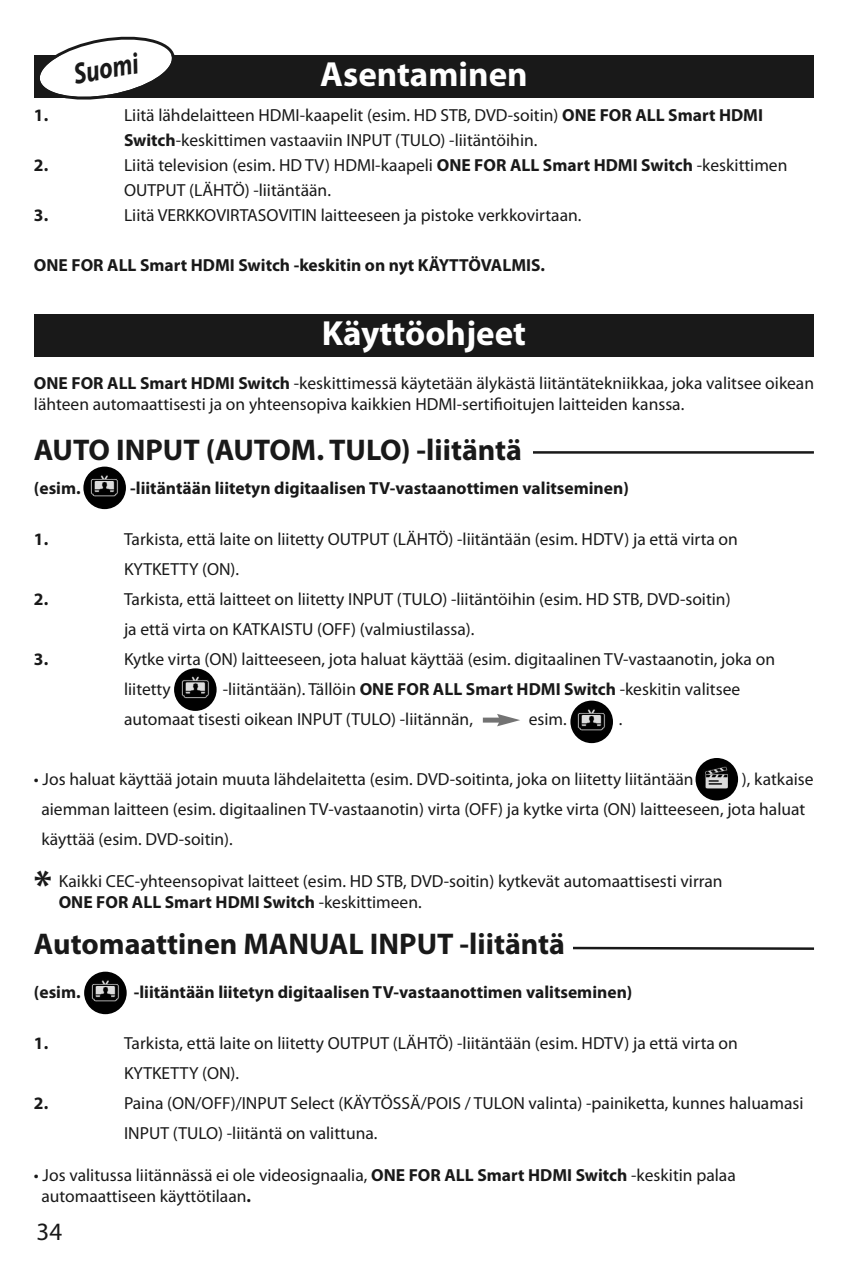
<style>
.page{position:relative;width:849px;height:1274px;background:#fff}
.page>*{position:absolute;margin:0;border:0;box-sizing:border-box;transform-origin:0 0}
.t1{font:700 40px "Myriad Pro";color:#191919}
.t2{font:700 35px "Myriad Pro";color:#fff}
.t3{font:700 30px "Myriad Pro";color:#191919}
.t4{font:italic 700 30px "Myriad Pro";color:#191919;scale:.8 1}
.t5{font:25px "Myriad Pro";color:#191919}
.t6{font:17.5px/30px "Myriad Pro";color:#191919}
.t7{font:700 17.5px "Myriad Pro";color:#191919}
.s1{font-weight:700}
</style>
<div class="page">
<svg style="left:573px;top:946px;width:241px;height:4px"></svg>
<div style="left:34px;top:314px;width:779px;height:43px;background:#191919"></div>
<div style="left:34px;top:55px;width:779px;height:43px;background:#191919"></div>
<svg style="left:40px;top:36px;width:135px;height:64px"></svg>
<hr style="left:34px;top:451px;width:779px;height:3px;background:#191919">
<div style="left:33px;top:432px;width:499px;height:38px;background:#fff"></div>
<img style="left:83px;top:466px;width:43px;height:43px;border-radius:50%">
<img style="left:570px;top:700px;width:43px;height:43px;border-radius:50%">
<img style="left:174px;top:668px;width:42px;height:43px;border-radius:50%">
<img style="left:84px;top:971px;width:43px;height:43px;border-radius:50%">
<svg style="left:483px;top:714px;width:37px;height:12px"></svg>
<img style="left:695px;top:758px;width:43px;height:42px;border-radius:50%">
<h3 class="t4" style="left:72px;top:63px;width:83px;rotate:-10deg">Suomi</h3>
<h2 class="t2" style="left:320px;top:61px;width:209px">Asentaminen</h2>
<p class="t7" style="left:34px;top:109px;width:16px">1.</p>
<p class="t6" style="left:124px;top:104px;width:640px;line-height:25px">Liitä lähdelaitteen HDMI-kaapelit (esim. HD STB, DVD-soitin) <span class="s1">ONE FOR ALL Smart HDMI<br>Switch</span>-keskittimen vastaaviin INPUT (TULO) -liitäntöihin.</p>
<p class="t7" style="left:34px;top:159px;width:16px">2.</p>
<p class="t6" style="left:124px;top:154px;width:665px;line-height:25px">Liitä television (esim. HD TV) HDMI-kaapeli <span class="s1">ONE FOR ALL Smart HDMI Switch</span> -keskittimen<br>OUTPUT (LÄHTÖ) -liitäntään.</p>
<p class="t7" style="left:34px;top:209px;width:16px">3.</p>
<p class="t6" style="left:124px;top:202px;width:459px">Liitä VERKKOVIRTASOVITIN laitteeseen ja pistoke verkkovirtaan.</p>
<p class="t7" style="left:34px;top:259px;width:512px">ONE FOR ALL Smart HDMI Switch -keskitin on nyt KÄYTTÖVALMIS.</p>
<h2 class="t2" style="left:322px;top:320px;width:206px">Käyttöohjeet</h2>
<p class="t6" style="left:34px;top:374px;width:781px;line-height:21px"><span class="s1">ONE FOR ALL Smart HDMI Switch</span> -keskittimessä käytetään älykästä liitäntätekniikkaa, joka valitsee oikean lähteen automaattisesti ja on yhteensopiva kaikkien HDMI-sertifioitujen laitteiden kanssa.</p>
<h3 class="t3" style="left:34px;top:439px;width:489px">AUTO INPUT (AUTOM. TULO) -liitäntä</h3>
<p class="t7" style="left:34px;top:481px;width:48px">(esim.</p>
<p class="t7" style="left:130px;top:481px;width:500px">-liitäntään liitetyn digitaalisen TV-vastaanottimen valitseminen)</p>
<p class="t7" style="left:34px;top:532px;width:16px">1.</p>
<p class="t6" style="left:124px;top:525px;width:615px">Tarkista, että laite on liitetty OUTPUT (LÄHTÖ) -liitäntään (esim. HDTV) ja että virta on<br>KYTKETTY (ON).</p>
<p class="t7" style="left:34px;top:592px;width:16px">2.</p>
<p class="t6" style="left:124px;top:585px;width:608px">Tarkista, että laitteet on liitetty INPUT (TULO) -liitäntöihin (esim. HD STB, DVD-soitin) ja että virta on KATKAISTU (OFF) (valmiustilassa).</p>
<p class="t7" style="left:34px;top:652px;width:16px">3.</p>
<p class="t6" style="left:124px;top:645px;width:652px">Kytke virta (ON) laitteeseen, jota haluat käyttää (esim. digitaalinen TV-vastaanotin, joka on liitetty</p>
<p class="t6" style="left:124px;top:675px;width:617px;text-indent:99px">-liitäntään). Tällöin <span class="s1">ONE FOR ALL Smart HDMI Switch</span> -keskitin valitsee automaat tisesti oikean INPUT (TULO) -liitännän,</p>
<p class="t6" style="left:528px;top:705px;width:40px">esim.</p>
<p class="t6" style="left:618px;top:705px;width:5px">.</p>
<p class="t6" style="left:34px;top:765px;width:661px">• Jos haluat käyttää jotain muuta lähdelaitetta (esim. DVD-soitinta, joka on liitetty liitäntään</p>
<p class="t6" style="left:41px;top:765px;width:773px;text-indent:700px">), katkaise aiemman laitteen (esim. digitaalinen TV-vastaanotin) virta (OFF) ja kytke virta (ON) laitteeseen, jota haluat käyttää (esim. DVD-soitin).</p>
<p class="t6" style="left:59px;top:872px;width:665px;line-height:21px">Kaikki CEC-yhteensopivat laitteet (esim. HD STB, DVD-soitin) kytkevät automaattisesti virran<br><span class="s1">ONE FOR ALL Smart HDMI Switch</span> -keskittimeen.</p>
<h1 class="t1" style="left:34px;top:870px;width:20px">*</h1>
<h3 class="t3" style="left:34px;top:932px;width:532px">Automaattinen MANUAL INPUT -liitäntä</h3>
<p class="t7" style="left:34px;top:985px;width:48px">(esim.</p>
<p class="t7" style="left:134px;top:985px;width:500px">-liitäntään liitetyn digitaalisen TV-vastaanottimen valitseminen)</p>
<p class="t7" style="left:34px;top:1036px;width:16px">1.</p>
<p class="t6" style="left:124px;top:1029px;width:615px">Tarkista, että laite on liitetty OUTPUT (LÄHTÖ) -liitäntään (esim. HDTV) ja että virta on<br>KYTKETTY (ON).</p>
<p class="t7" style="left:34px;top:1096px;width:16px">2.</p>
<p class="t6" style="left:124px;top:1089px;width:681px">Paina (ON/OFF)/INPUT Select (KÄYTÖSSÄ/POIS / TULON valinta) -painiketta, kunnes haluamasi<br>INPUT (TULO) -liitäntä on valittuna.</p>
<p class="t6" style="left:41px;top:1166px;width:696px;line-height:21px;text-indent:-7px">• Jos valitussa liitännässä ei ole videosignaalia, <span class="s1">ONE FOR ALL Smart HDMI Switch</span> -keskitin palaa automaattiseen käyttötilaan<span class="s1">.</span></p>
<h3 class="t5" style="left:36px;top:1222px;width:27px">34</h3>
</div>
